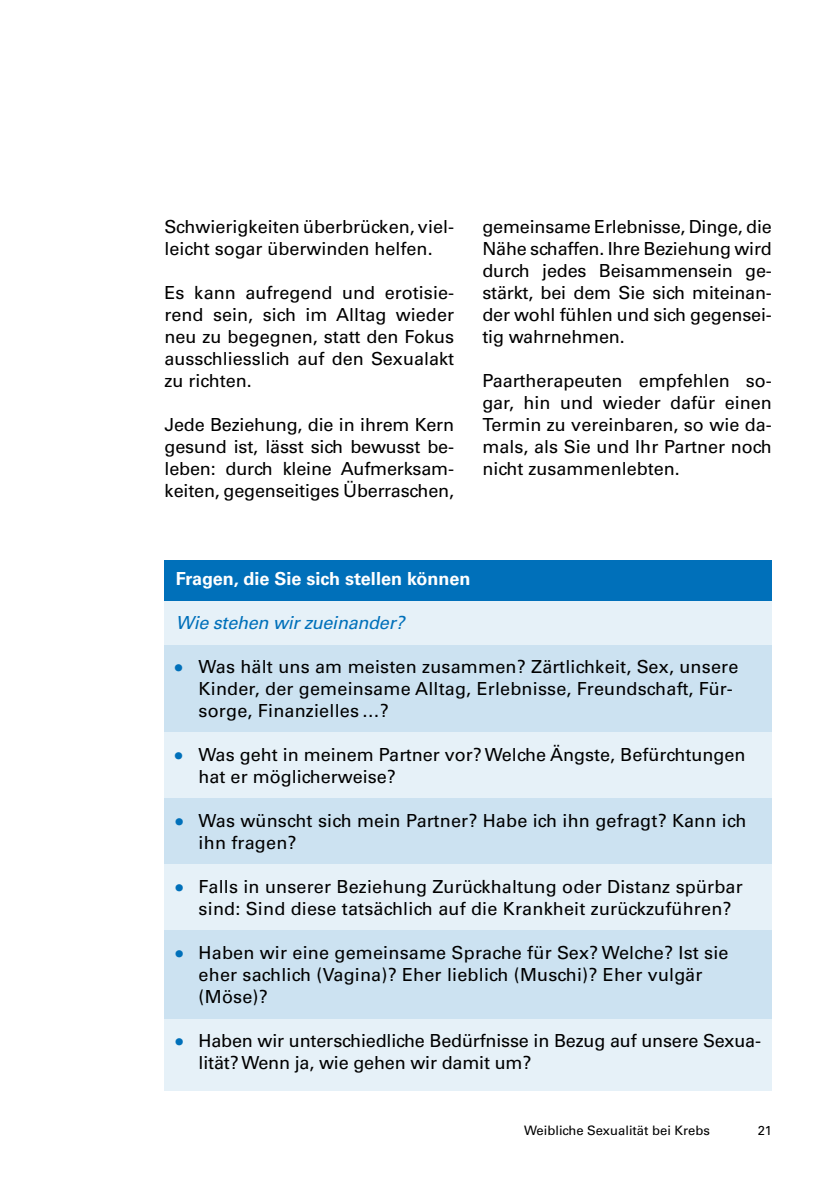
<style>
.page{position:relative;width:840px;height:1191px;background:#fff}
.page>*{position:absolute;margin:0;border:0;box-sizing:border-box;transform-origin:0 0}
.t1{font:18px/22px "Univers LT Std";color:#000}
.t2{font:700 18px "Univers LT Std";color:#fff}
.t3{font:italic 18px "Univers LT Std";letter-spacing:-.015em;color:#0070ba}
.t4{font:13px "Univers LT Std";color:#000}
.s1{font-weight:700;font-size:20px;color:#0070ba}
</style>
<div class="page">
<div style="left:165px;top:1018px;width:606px;height:73px;background:#e6f1f8"></div>
<div style="left:164px;top:587px;width:607px;height:431px;background:#cce2f1"></div>
<div style="left:164px;top:596px;width:607px;height:48px;background:#e6f1f8"></div>
<div style="left:164px;top:731px;width:607px;height:66px;background:#e6f1f8"></div>
<div style="left:164px;top:560px;width:607px;height:41px;background:#0070ba"></div>
<div style="left:164px;top:864px;width:607px;height:66px;background:#e6f1f8"></div>
<p class="t1" style="left:164px;top:215px;width:291px">Schwierigkeiten überbrücken, viel&shy;leicht sogar überwinden helfen.</p>
<p class="t1" style="left:164px;top:281px;width:291px;text-align:justify">Es kann aufregend und erotisie&shy;rend sein, sich im Alltag wieder neu zu begegnen, statt den Fokus ausschliesslich auf den Sexualakt zu richten.</p>
<p class="t1" style="left:164px;top:413px;width:291px;text-align:justify">Jede Beziehung, die in ihrem Kern gesund ist, lässt sich bewusst be&shy;leben: durch kleine Aufmerksam&shy;keiten, gegenseitiges Überraschen,</p>
<p class="t1" style="left:482px;top:215px;width:291px;text-align:justify">gemeinsame Erlebnisse, Dinge, die Nähe schaffen. Ihre Beziehung wird durch jedes Beisammensein ge&shy;stärkt, bei dem Sie sich miteinan&shy;der wohl fühlen und sich gegensei&shy;tig wahrnehmen.</p>
<p class="t1" style="left:482px;top:369px;width:291px;text-align:justify">Paartherapeuten empfehlen so&shy;gar, hin und wieder dafür einen Termin zu vereinbaren, so wie da&shy;mals, als Sie und Ihr Partner noch nicht zusammenlebten.</p>
<p class="t2" style="left:176px;top:568px;width:296px">Fragen, die Sie sich stellen können</p>
<p class="t3" style="left:176px;top:611px;width:230px">Wie stehen wir zueinander?</p>
<p class="t1" style="left:198px;top:655px;width:541px;text-indent:-23px"><span class="s1">•</span> Was hält uns am meisten zusammen? Zärtlichkeit, Sex, unsere<br>Kinder, der gemeinsame Alltag, Erlebnisse, Freundschaft, Für&shy;sorge, Finanzielles…?</p>
<p class="t1" style="left:198px;top:743px;width:548px;text-indent:-23px"><span class="s1">•</span> Was geht in meinem Partner vor? Welche Ängste, Befürchtungen hat er möglicherweise?</p>
<p class="t1" style="left:198px;top:809px;width:549px;text-indent:-23px"><span class="s1">•</span> Was wünscht sich mein Partner? Habe ich ihn gefragt? Kann ich ihn fragen?</p>
<p class="t1" style="left:198px;top:875px;width:545px;text-indent:-23px"><span class="s1">•</span> Falls in unserer Beziehung Zurückhaltung oder Distanz spürbar sind: Sind diese tatsächlich auf die Krankheit zurückzuführen?</p>
<p class="t1" style="left:198px;top:941px;width:531px;text-indent:-23px"><span class="s1">•</span> Haben wir eine gemeinsame Sprache für Sex? Welche? Ist sie eher sachlich (Vagina)? Eher lieblich (Muschi)? Eher vulgär (Möse)?</p>
<p class="t1" style="left:198px;top:1029px;width:563px;text-indent:-23px"><span class="s1">•</span> Haben wir unterschiedliche Bedürfnisse in Bezug auf unsere Sexua&shy;lität? Wenn ja, wie gehen wir damit um?</p>
<p class="t4" style="left:524px;top:1123px;width:187px">Weibliche Sexualität bei Krebs</p>
<p class="t4" style="left:757px;top:1122px;width:16px">21</p>
</div>
